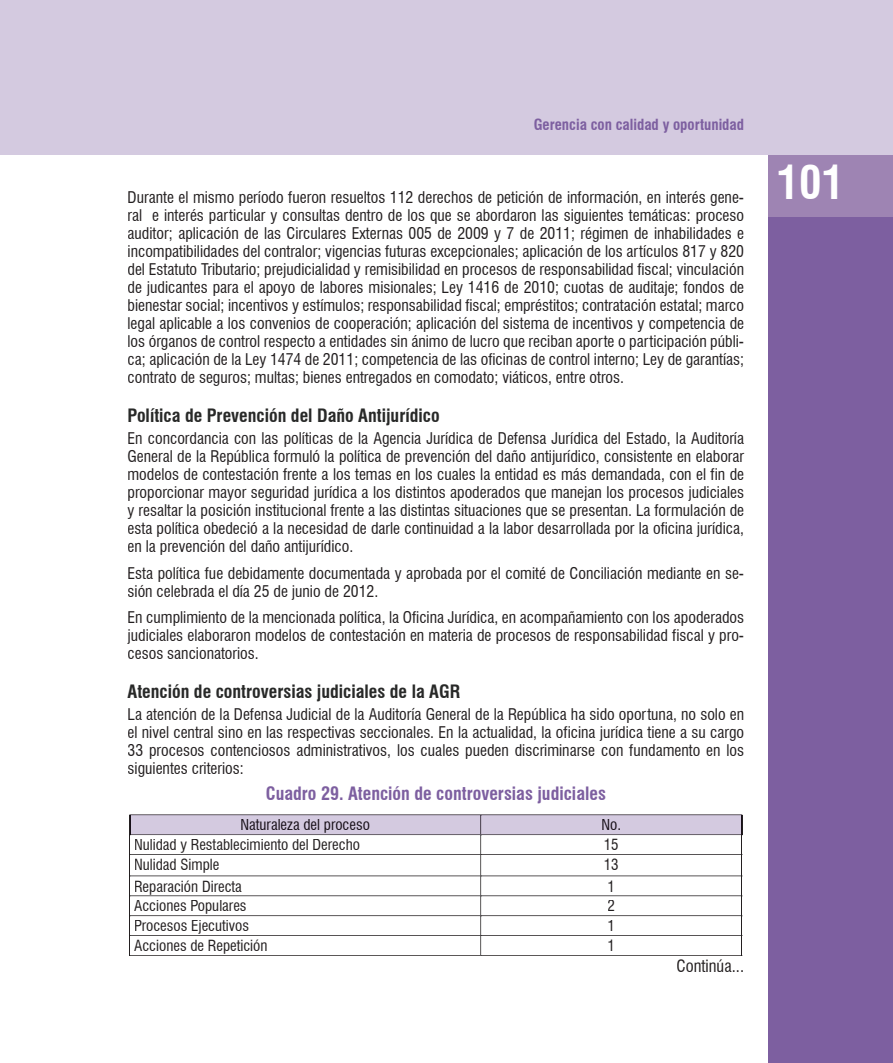
<style>
.page{position:relative;width:893px;height:1063px;background:#fff}
.page>*{position:absolute;margin:0;border:0;box-sizing:border-box;transform-origin:0 0}
.t1{font:700 condensed 45px "Swiss 721 BT";color:#fff}
.t2{font:700 condensed 18px "Swiss 721 BT";color:#282928}
.t3{font:700 condensed 18px "Swiss 721 BT";color:#7d5fa0}
.t4{font:condensed 16.5px "Swiss 721 BT";color:#231f20}
.t5{font:condensed 15.75px/18px "Swiss 721 BT";color:#231f20;text-align:justify}
.t6{font:condensed 15px "Swiss 721 BT";color:#231f20}
.t7{font:700 condensed 15px "Swiss 721 BT";color:#7d5fa0}
.t8{font:condensed 15px "Swiss 721 BT";color:#181019}
</style>
<div class="page">
<div style="left:0;top:0;width:893px;height:155px;background:#d4cae0"></div>
<div style="left:769px;top:155px;width:124px;height:908px;background:#7d5fa0"></div>
<div style="left:769px;top:155px;width:124px;height:62px;background:#9e84b3"></div>
<svg style="left:129px;top:814px;width:614px;height:142px"></svg>
<div style="left:242px;top:819px;width:127px;height:14px;background:#d4cae0"></div>
<div style="left:602px;top:819px;width:18px;height:12px;background:#d4cae0"></div>
<p class="t7" style="left:534px;top:115px;width:212px">Gerencia con calidad y oportunidad</p>
<p class="t5" style="left:128px;top:189px;width:618px">Durante el mismo período fueron resueltos 112 derechos de petición de información, en interés gene&shy;ral e interés particular y consultas dentro de los que se abordaron las siguientes temáticas: proceso auditor; aplicación de las Circulares Externas 005 de 2009 y 7 de 2011; régimen de inhabilidades e incompatibilidades del contralor; vigencias futuras excepcionales; aplicación de los artículos 817 y 820 del Estatuto Tributario; prejudicialidad y remisibilidad en procesos de responsabilidad fiscal; vinculación de judicantes para el apoyo de labores misionales; Ley 1416 de 2010; cuotas de auditaje; fondos de bienestar social; incentivos y estímulos; responsabilidad fiscal; empréstitos; contratación estatal; marco legal aplicable a los convenios de cooperación; aplicación del sistema de incentivos y competencia de los órganos de control respecto a entidades sin ánimo de lucro que reciban aporte o participación públi&shy;ca; aplicación de la Ley 1474 de 2011; competencia de las oficinas de control interno; Ley de garantías; contrato de seguros; multas; bienes entregados en comodato; viáticos, entre otros.</p>
<p class="t2" style="left:128px;top:405px;width:314px">Política de Prevención del Daño Antijurídico</p>
<p class="t5" style="left:128px;top:429px;width:618px">En concordancia con las políticas de la Agencia Jurídica de Defensa Jurídica del Estado, la Auditoría General de la República formuló la política de prevención del daño antijurídico, consistente en elaborar modelos de contestación frente a los temas en los cuales la entidad es más demandada, con el fin de proporcionar mayor seguridad jurídica a los distintos apoderados que manejan los procesos judiciales y resaltar la posición institucional frente a las distintas situaciones que se presentan. La formulación de esta política obedeció a la necesidad de darle continuidad a la labor desarrollada por la oficina jurídica, en la prevención del daño antijurídico.</p>
<p class="t5" style="left:128px;top:564px;width:618px">Esta política fue debidamente documentada y aprobada por el comité de Conciliación mediante en se&shy;sión celebrada el día 25 de junio de 2012.</p>
<p class="t5" style="left:128px;top:608px;width:618px">En cumplimiento de la mencionada política, la Oficina Jurídica, en acompañamiento con los apoderados judiciales elaboraron modelos de contestación en materia de procesos de responsabilidad fiscal y pro&shy;cesos sancionatorios.</p>
<p class="t2" style="left:128px;top:680px;width:334px">Atención de controversias judiciales de la AGR</p>
<p class="t5" style="left:128px;top:705px;width:618px">La atención de la Defensa Judicial de la Auditoría General de la República ha sido oportuna, no solo en el nivel central sino en las respectivas seccionales. En la actualidad, la oficina jurídica tiene a su cargo 33 procesos contenciosos administrativos, los cuales pueden discriminarse con fundamento en los siguientes criterios:</p>
<p class="t3" style="left:266px;top:783px;width:342px">Cuadro 29. Atención de controversias judiciales</p>
<p class="t8" style="left:241px;top:816px;width:131px">Naturaleza del proceso</p>
<p class="t8" style="left:601px;top:816px;width:21px">No.</p>
<p class="t6" style="left:134px;top:836px;width:227px">Nulidad y Restablecimiento del Derecho</p>
<p class="t6" style="left:604px;top:836px;width:16px">15</p>
<p class="t6" style="left:134px;top:856px;width:87px">Nulidad Simple</p>
<p class="t6" style="left:604px;top:856px;width:16px">13</p>
<p class="t6" style="left:134px;top:877px;width:109px">Reparación Directa</p>
<p class="t6" style="left:608px;top:877px;width:9px">1</p>
<p class="t6" style="left:134px;top:897px;width:114px">Acciones Populares</p>
<p class="t6" style="left:608px;top:897px;width:9px">2</p>
<p class="t6" style="left:134px;top:917px;width:117px">Procesos Ejecutivos</p>
<p class="t6" style="left:608px;top:917px;width:9px">1</p>
<p class="t6" style="left:134px;top:937px;width:135px">Acciones de Repetición</p>
<p class="t6" style="left:608px;top:937px;width:9px">1</p>
<p class="t4" style="left:676px;top:956px;width:69px">Continúa...</p>
<h1 class="t1" style="left:777px;top:155px;width:69px">101</h1>
</div>
